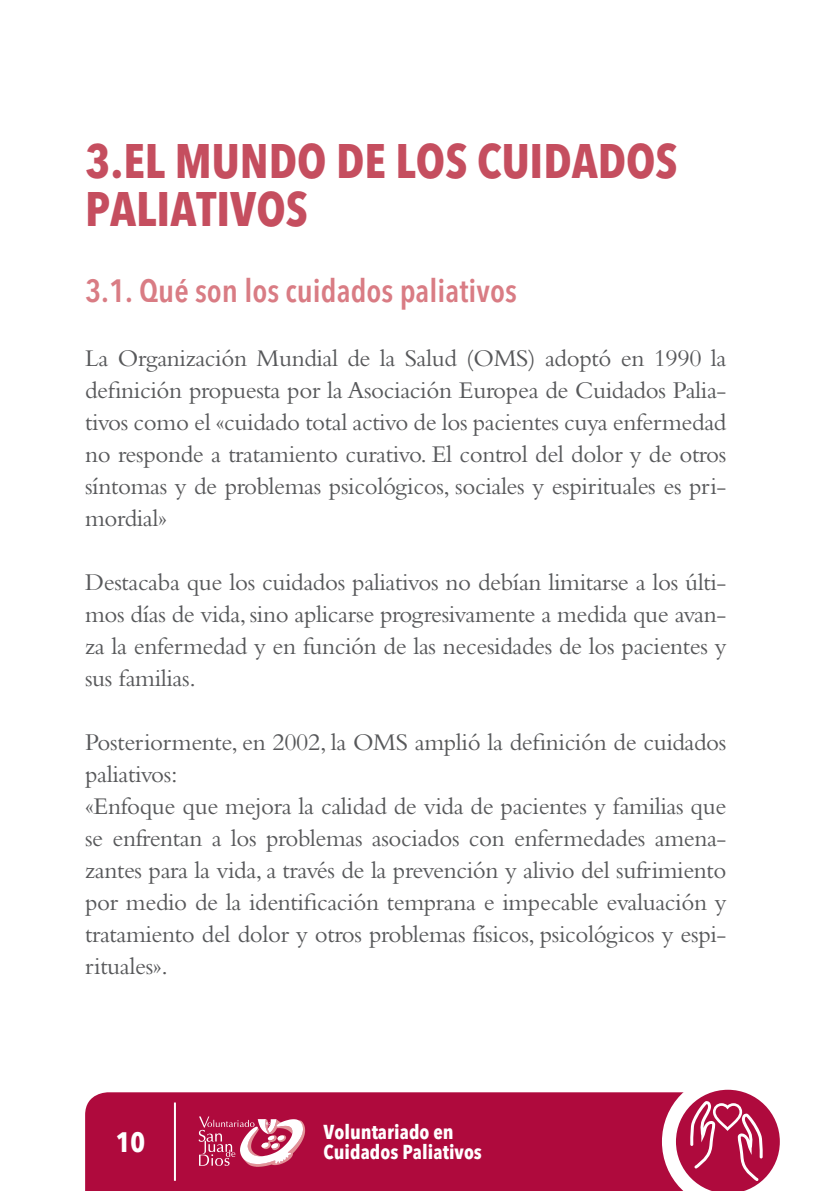
<style>
.page{position:relative;width:840px;height:1191px;background:#fff}
.page>*{position:absolute;margin:0;border:0;box-sizing:border-box;transform-origin:0 0}
.TITULAR{font:700 condensed 48px/48px "Avenir Next LT Pro";color:#c54e5f}
.TITULO_PEQUEÑO__2_ni{font:600 condensed 32px "Avenir Next LT Pro";color:#d97c84}
.t1{font:700 condensed 27.8px "Avenir Next LT Pro";color:#fff}
.TEXTO{font:25px/32px "Bembo Std";letter-spacing:-.015em;color:#57585a;text-align:justify}
.t2{font:700 condensed 20px "Avenir Next LT Pro";color:#fff}
</style>
<div class="page">
<div style="left:85px;top:1092px;width:576px;height:99px;background:#af0a3d"></div>
<svg style="left:198px;top:1116px;width:107px;height:50px"></svg>
<hr style="left:174px;top:1102px;width:2px;height:78px;background:#fff">
<svg style="left:661px;top:1089px;width:119px;height:102px"></svg>
<p class="TITULAR" style="left:85px;top:137px;width:593px">3.EL MUNDO DE LOS CUIDADOS<br>PALIATIVOS</p>
<p class="TITULO_PEQUEÑO__2_ni" style="left:85px;top:271px;width:433px">3.1. Qué son los cuidados paliativos</p>
<p class="TEXTO" style="left:85px;top:341px;width:642px">La Organización Mundial de la Salud (OMS) adoptó en 1990 la definición propuesta por la Asociación Europea de Cuidados Palia&shy;tivos como el «cuidado total activo de los pacientes cuya enfermedad no responde a tratamiento curativo. El control del dolor y de otros síntomas y de problemas psicológicos, sociales y espirituales es pri&shy;mordial»</p>
<p class="TEXTO" style="left:85px;top:565px;width:642px">Destacaba que los cuidados paliativos no debían limitarse a los últi&shy;mos días de vida, sino aplicarse progresivamente a medida que avan&shy;za la enfermedad y en función de las necesidades de los pacientes y sus familias.</p>
<p class="TEXTO" style="left:85px;top:725px;width:642px">Posteriormente, en 2002, la OMS amplió la definición de cuidados paliativos:</p>
<p class="TEXTO" style="left:85px;top:789px;width:642px">«Enfoque que mejora la calidad de vida de pacientes y familias que se enfrentan a los problemas asociados con enfermedades amena&shy;zantes para la vida, a través de la prevención y alivio del sufrimiento por medio de la identificación temprana e impecable evaluación y tratamiento del dolor y otros problemas físicos, psicológicos y espi&shy;rituales».</p>
<p class="t1" style="left:116px;top:1125px;width:31px">10</p>
<p class="t2" style="left:323px;top:1120px;width:132px">Voluntariado en</p>
<p class="t2" style="left:323px;top:1140px;width:160px">Cuidados Paliativos</p>
</div>
